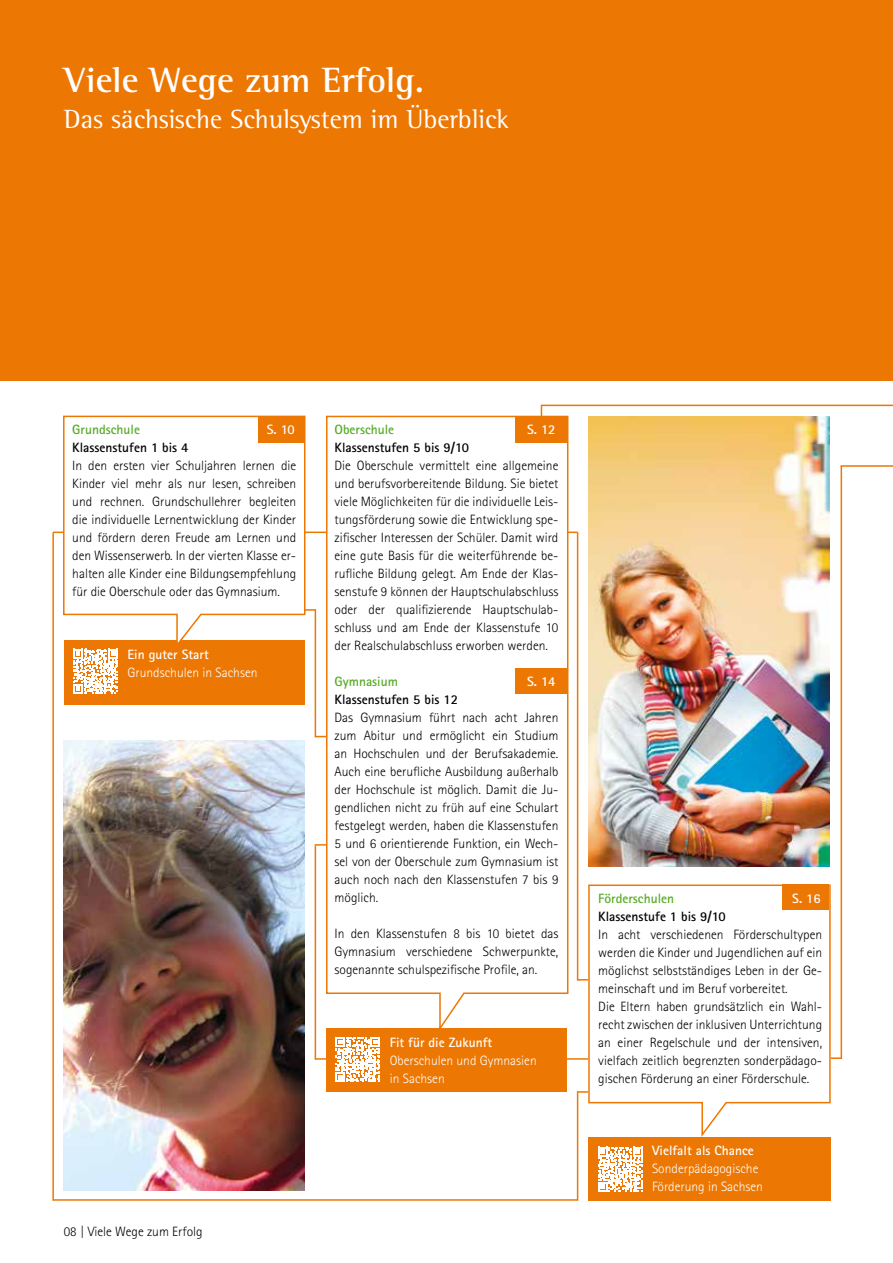
<style>
.page{position:relative;width:893px;height:1263px;background:#fff}
.page>*{position:absolute;margin:0;border:0;box-sizing:border-box;transform-origin:0 0}
.t1{font:700 36px "Rotis Semi Serif";color:#fff}
.t2{font:27px "Rotis Semi Serif";color:#fff}
.t3{font:300 13.5px/18px "Rotis Sans Serif";color:#000}
.t4{font:300 13.5px/18px "Rotis Sans Serif";color:#fff}
.t5{font:700 13.5px "Rotis Sans Serif";color:#57ab27}
.t6{font:700 13.5px "Rotis Sans Serif";color:#fff}
.s1{font-weight:700;color:#57ab27}
.s2{font-weight:700}
</style>
<div class="page">
<hr style="left:315px;top:1058px;width:273px;height:2px;background:#ed7703">
<svg style="left:587px;top:884px;width:244px;height:253px"></svg>
<div style="left:782px;top:884px;width:47px;height:26px;background:#ed7703"></div>
<div style="left:588px;top:1137px;width:243px;height:64px;background:#ed7703"></div>
<div style="left:326px;top:1028px;width:241px;height:63px;background:#ed7703"></div>
<div style="left:64px;top:640px;width:241px;height:64px;background:#ed7703"></div>
<svg style="left:62px;top:415px;width:244px;height:234px"></svg>
<svg style="left:325px;top:415px;width:244px;height:613px"></svg>
<div style="left:258px;top:417px;width:47px;height:25px;background:#ed7703"></div>
<div style="left:516px;top:417px;width:51px;height:25px;background:#ed7703"></div>
<div style="left:516px;top:669px;width:51px;height:25px;background:#ed7703"></div>
<div style="left:0;top:0;width:893px;height:380px;background:#ed7703"></div>
<hr style="left:305px;top:531px;width:21px;height:2px;background:#ed7703">
<svg style="left:53px;top:531px;width:11px;height:2px"></svg>
<svg style="left:305px;top:609px;width:10px;height:2px"></svg>
<svg style="left:567px;top:531px;width:11px;height:2px"></svg>
<svg style="left:831px;top:1057px;width:10px;height:2px"></svg>
<svg style="left:578px;top:1091px;width:10px;height:2px"></svg>
<hr style="left:53px;top:1199px;width:525px;height:2px;background:#ed7703">
<svg style="left:315px;top:844px;width:11px;height:2px"></svg>
<hr style="left:52px;top:532px;width:2px;height:669px;background:#ed7703">
<hr style="left:315px;top:609px;width:1px;height:128px;background:#ed7703">
<hr style="left:315px;top:846px;width:1px;height:214px;background:#ed7703">
<hr style="left:577px;top:532px;width:1px;height:448px;background:#ed7703">
<hr style="left:841px;top:466px;width:1px;height:593px;background:#ed7703">
<hr style="left:577px;top:1091px;width:1px;height:110px;background:#ed7703">
<hr style="left:841px;top:465px;width:52px;height:2px;background:#ed7703">
<hr style="left:541px;top:405px;width:352px;height:1px;background:#ed7703">
<svg style="left:73px;top:649px;width:45px;height:44px"></svg>
<svg style="left:336px;top:1037px;width:44px;height:45px"></svg>
<svg style="left:598px;top:1147px;width:44px;height:44px"></svg>
<img style="left:64px;top:740px;width:241px;height:450px">
<img style="left:588px;top:417px;width:241px;height:449px">
<p class="t1" style="left:64px;top:59px;width:362px">Viele Wege zum Erfolg.</p>
<p class="t2" style="left:64px;top:104px;width:447px">Das sächsische Schulsystem im Überblick</p>
<p class="t3" style="left:72px;top:421px;width:225px"><span class="s1">Grundschule<br></span><span class="s2">Klassenstufen 1 bis 4<br></span>In den ersten vier Schuljahren lernen die Kinder viel mehr als nur lesen, schreiben und rechnen. Grundschullehrer begleiten die individuelle Lernentwicklung der Kinder und fördern deren Freude am Lernen und den Wissenserwerb. In der vierten Klasse er&shy;halten alle Kinder eine Bildungsempfehlung für die Oberschule oder das Gymnasium.</p>
<p class="t6" style="left:267px;top:421px;width:30px">S. 10</p>
<p class="t4" style="left:128px;top:646px;width:131px"><span class="s2">Ein guter Start<br></span>Grundschulen in Sachsen</p>
<p class="t5" style="left:334px;top:421px;width:61px">Oberschule</p>
<p class="t6" style="left:527px;top:421px;width:30px">S. 12</p>
<p class="t3" style="left:334px;top:439px;width:225px"><span class="s2">Klassenstufen 5 bis 9/10<br></span>Die Oberschule vermittelt eine allgemeine und berufsvorbereitende Bildung. Sie bietet viele Möglichkeiten für die individuelle Leis&shy;tungsförderung sowie die Entwicklung spe&shy;zifischer Interessen der Schüler. Damit wird eine gute Basis für die weiterführende be&shy;rufliche Bildung gelegt. Am Ende der Klas&shy;senstufe 9 können der Hauptschulabschluss oder der qualifizierende Hauptschulab&shy;schluss und am Ende der Klassenstufe 10 der Realschulabschluss erworben werden.</p>
<p class="t5" style="left:334px;top:673px;width:65px">Gymnasium</p>
<p class="t6" style="left:527px;top:673px;width:30px">S. 14</p>
<p class="t3" style="left:334px;top:691px;width:225px"><span class="s2">Klassenstufen 5 bis 12<br></span>Das Gymnasium führt nach acht Jahren zum Abitur und ermöglicht ein Studium an Hochschulen und der Berufsakademie.<br>Auch eine berufliche Ausbildung außerhalb der Hochschule ist möglich. Damit die Ju&shy;gendlichen nicht zu früh auf eine Schulart festgelegt werden, haben die Klassenstufen 5 und 6 orientierende Funktion, ein Wech&shy;sel von der Oberschule zum Gymnasium ist auch noch nach den Klassenstufen 7 bis 9 möglich.</p>
<p class="t3" style="left:334px;top:925px;width:225px;text-align:justify">In den Klassenstufen 8 bis 10 bietet das Gymnasium verschiedene Schwerpunkte, sogenannte schulspezifische Profile, an.</p>
<p class="t4" style="left:390px;top:1033px;width:148px"><span class="s2">Fit für die Zukunft<br></span>Oberschulen und Gymnasien in Sachsen</p>
<p class="t3" style="left:64px;top:1223px;width:140px">08 | Viele Wege zum Erfolg</p>
<p class="t5" style="left:598px;top:889px;width:77px">Förderschulen</p>
<p class="t6" style="left:792px;top:889px;width:30px">S. 16</p>
<p class="t3" style="left:598px;top:907px;width:225px"><span class="s2">Klassenstufe 1 bis 9/10<br></span>In acht verschiedenen Förderschultypen werden die Kinder und Jugendlichen auf ein möglichst selbstständiges Leben in der Ge&shy;meinschaft und im Beruf vorbereitet.<br>Die Eltern haben grundsätzlich ein Wahl&shy;recht zwischen der inklusiven Unterrichtung an einer Regelschule und der intensiven, vielfach zeitlich begrenzten sonderpädago&shy;gischen Förderung an einer Förderschule.</p>
<p class="t4" style="left:652px;top:1141px;width:112px"><span class="s2">Vielfalt als Chance<br></span>Sonderpädagogische<br>Förderung in Sachsen</p>
</div>
